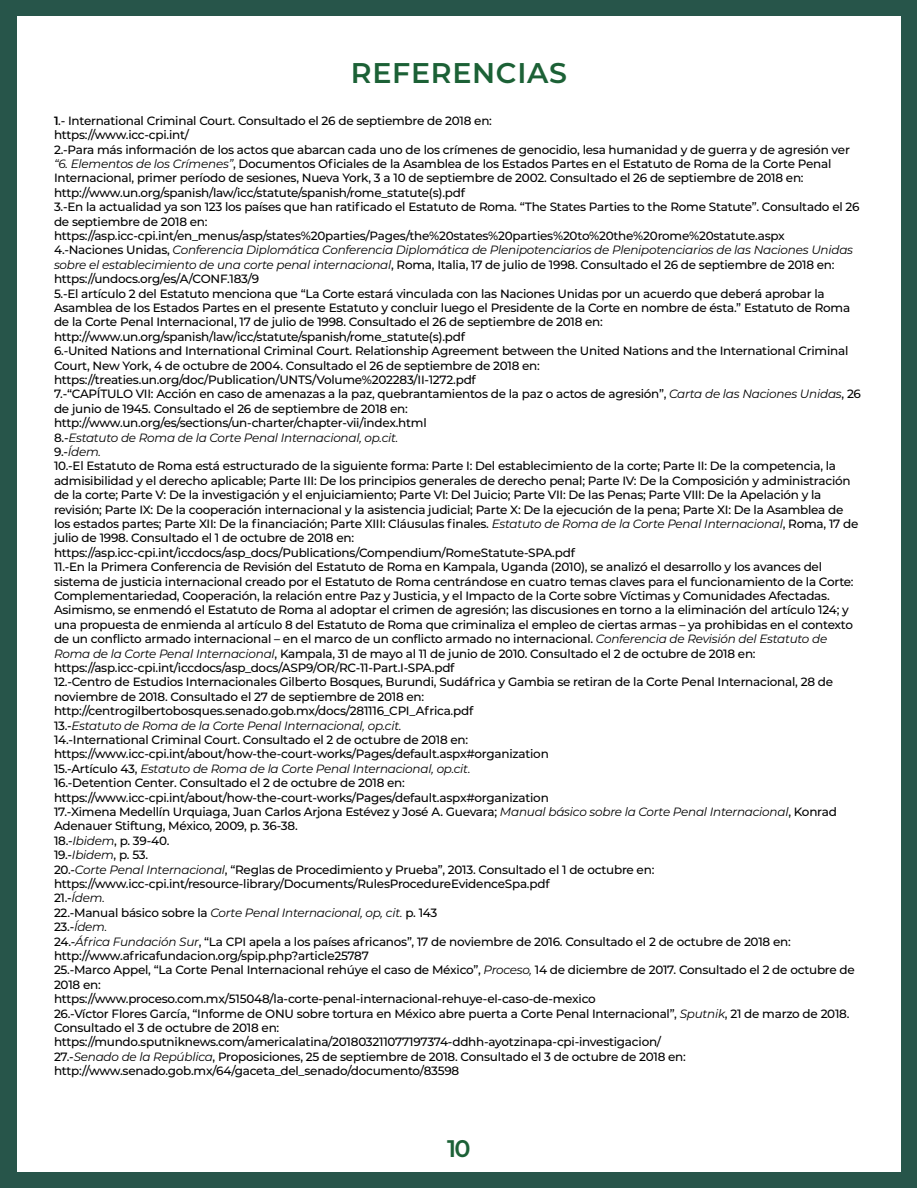
<style>
.page{position:relative;width:918px;height:1188px;background:#fff}
.page>*{position:absolute;margin:0;border:0;box-sizing:border-box;transform-origin:0 0}
.Titulo_Seccion{font:600 28.5px "Montserrat";letter-spacing:.025em;color:#1c6136}
.t1{font:600 24px "Montserrat";color:#1c6136}
.Referencia_TXT{font:500 12px/14.4px "Montserrat";letter-spacing:-.02em;color:#000}
.Referencia_TXT-2{font:italic 12px/14.4px "Montserrat";letter-spacing:-.02em;color:#000}
.s1{font-weight:600}
.s2{font-weight:400;font-style:italic}
.s3{font-weight:500;font-style:normal}
</style>
<div class="page">
<div style="left:1px;top:0;width:916px;height:1187px;background:#27554a"></div>
<div style="left:17px;top:16px;width:884px;height:1155px;background:#fff"></div>
<p class="Titulo_Seccion" style="left:351px;top:53px;width:218px">REFERENCIAS</p>
<p class="Referencia_TXT" style="left:54px;top:113px;width:440px"><span class="s1">1</span>.- International Criminal Court. Consultado el 26 de septiembre de 2018 en:</p>
<p class="Referencia_TXT" style="left:54px;top:127px;width:137px">https://www.icc-cpi.int/</p>
<p class="Referencia_TXT" style="left:54px;top:142px;width:797px">2.-Para más información de los actos que abarcan cada uno de los crímenes de genocidio, lesa humanidad y de guerra y de agresión ver <span class="s2">“6. Elementos de los Crímenes”</span>, Documentos Oficiales de la Asamblea de los Estados Partes en el Estatuto de Roma de la Corte Penal<br>Internacional, primer período de sesiones, Nueva York, 3 a 10 de septiembre de 2002. Consultado el 26 de septiembre de 2018 en:</p>
<p class="Referencia_TXT" style="left:54px;top:185px;width:412px">http://www.un.org/spanish/law/icc/statute/spanish/rome_statute(s).pdf</p>
<p class="Referencia_TXT" style="left:54px;top:199px;width:807px">3.-En la actualidad ya son 123 los países que han ratificado el Estatuto de Roma. “The States Parties to the Rome Statute”. Consultado el 26 de septiembre de 2018 en:</p>
<p class="Referencia_TXT" style="left:54px;top:228px;width:732px">https://asp.icc-cpi.int/en_menus/asp/states%20parties/Pages/the%20states%20parties%20to%20the%20rome%20statute.aspx</p>
<p class="Referencia_TXT-2" style="left:54px;top:243px;width:801px"><span class="s3">4.-Naciones Unidas,</span> Conferencia Diplomática Conferencia Diplomática de Plenipotenciarios de Plenipotenciarios de las Naciones Unidas sobre el establecimiento de una corte penal internacional<span class="s3">, Roma, Italia, 17 de julio de 1998. Consultado el 26 de septiembre de 2018 en:</span></p>
<p class="Referencia_TXT" style="left:54px;top:271px;width:207px">https://undocs.org/es/A/CONF.183/9</p>
<p class="Referencia_TXT" style="left:54px;top:286px;width:798px">5.-El artículo 2 del Estatuto menciona que “La Corte estará vinculada con las Naciones Unidas por un acuerdo que deberá aprobar la<br>Asamblea de los Estados Partes en el presente Estatuto y concluir luego el Presidente de la Corte en nombre de ésta.” Estatuto de Roma de la Corte Penal Internacional, 17 de julio de 1998. Consultado el 26 de septiembre de 2018 en:</p>
<p class="Referencia_TXT" style="left:54px;top:329px;width:412px">http://www.un.org/spanish/law/icc/statute/spanish/rome_statute(s).pdf</p>
<p class="Referencia_TXT" style="left:54px;top:343px;width:796px">6.-United Nations and International Criminal Court. Relationship Agreement between the United Nations and the International Criminal<br>Court, New York, 4 de octubre de 2004. Consultado el 26 de septiembre de 2018 en:</p>
<p class="Referencia_TXT" style="left:54px;top:372px;width:423px">https://treaties.un.org/doc/Publication/UNTS/Volume%202283/II-1272.pdf</p>
<p class="Referencia_TXT" style="left:54px;top:387px;width:809px">7.-“CAPÍTULO VII: Acción en caso de amenazas a la paz, quebrantamientos de la paz o actos de agresión”, <span class="s2">Carta de las Naciones Unidas</span>, 26 de junio de 1945. Consultado el 26 de septiembre de 2018 en:</p>
<p class="Referencia_TXT" style="left:54px;top:415px;width:374px">http://www.un.org/es/sections/un-charter/chapter-vii/index.html</p>
<p class="Referencia_TXT-2" style="left:54px;top:430px;width:346px"><span class="s3">8.-</span>Estatuto de Roma de la Corte Penal Internacional, op.cit.</p>
<p class="Referencia_TXT-2" style="left:54px;top:444px;width:49px"><span class="s3">9.-</span>Ídem.</p>
<p class="Referencia_TXT" style="left:54px;top:459px;width:806px">10.-El Estatuto de Roma está estructurado de la siguiente forma: Parte I: Del establecimiento de la corte; Parte II: De la competencia, la admisibilidad y el derecho aplicable; Parte III: De los principios generales de derecho penal; Parte IV: De la Composición y administración de la corte; Parte V: De la investigación y el enjuiciamiento; Parte VI: Del Juicio; Parte VII: De las Penas; Parte VIII: De la Apelación y la revisión; Parte IX: De la cooperación internacional y la asistencia judicial; Parte X: De la ejecución de la pena; Parte XI: De la Asamblea de los estados partes; Parte XII: De la financiación; Parte XIII: Cláusulas finales. <span class="s2">Estatuto de Roma de la Corte Penal Internacional</span>, Roma, 17 de julio de 1998. Consultado el 1 de octubre de 2018 en:</p>
<p class="Referencia_TXT" style="left:54px;top:545px;width:522px">https://asp.icc-cpi.int/iccdocs/asp_docs/Publications/Compendium/RomeStatute-SPA.pdf</p>
<p class="Referencia_TXT" style="left:54px;top:559px;width:801px">11.-En la Primera Conferencia de Revisión del Estatuto de Roma en Kampala, Uganda (2010), se analizó el desarrollo y los avances del sistema de justicia internacional creado por el Estatuto de Roma centrándose en cuatro temas claves para el funcionamiento de la Corte:<br>Complementariedad, Cooperación, la relación entre Paz y Justicia, y el Impacto de la Corte sobre Víctimas y Comunidades Afectadas.<br>Asimismo, se enmendó el Estatuto de Roma al adoptar el crimen de agresión; las discusiones en torno a la eliminación del artículo 124; y una propuesta de enmienda al artículo 8 del Estatuto de Roma que criminaliza el empleo de ciertas armas – ya prohibidas en el contexto de un conflicto armado internacional – en el marco de un conflicto armado no internacional. <span class="s2">Conferencia de Revisión del Estatuto de Roma de la Corte Penal Internacional</span>, Kampala, 31 de mayo al 11 de junio de 2010. Consultado el 2 de octubre de 2018 en:</p>
<p class="Referencia_TXT" style="left:54px;top:660px;width:402px">https://asp.icc-cpi.int/iccdocs/asp_docs/ASP9/OR/RC-11-Part.I-SPA.pdf</p>
<p class="Referencia_TXT" style="left:54px;top:675px;width:781px">12.-Centro de Estudios Internacionales Gilberto Bosques, Burundi, Sudáfrica y Gambia se retiran de la Corte Penal Internacional, 28 de noviembre de 2018. Consultado el 27 de septiembre de 2018 en:</p>
<p class="Referencia_TXT" style="left:54px;top:703px;width:421px">http://centrogilbertobosques.senado.gob.mx/docs/281116_CPI_Africa.pdf</p>
<p class="Referencia_TXT-2" style="left:54px;top:718px;width:349px"><span class="s3">13.-</span>Estatuto de Roma de la Corte Penal Internacional, op.cit.</p>
<p class="Referencia_TXT" style="left:54px;top:732px;width:416px">14.-International Criminal Court. Consultado el 2 de octubre de 2018 en:</p>
<p class="Referencia_TXT" style="left:54px;top:747px;width:496px">https://www.icc-cpi.int/about/how-the-court-works/Pages/default.aspx#organization</p>
<p class="Referencia_TXT-2" style="left:54px;top:761px;width:418px"><span class="s3">15.-Artículo 43,</span> Estatuto de Roma de la Corte Penal Internacional, op.cit.</p>
<p class="Referencia_TXT" style="left:54px;top:775px;width:352px">16.-Detention Center. Consultado el 2 de octubre de 2018 en:</p>
<p class="Referencia_TXT" style="left:54px;top:790px;width:496px">https://www.icc-cpi.int/about/how-the-court-works/Pages/default.aspx#organization</p>
<p class="Referencia_TXT" style="left:54px;top:804px;width:785px">17.-Ximena Medellín Urquiaga, Juan Carlos Arjona Estévez y José A. Guevara; <span class="s2">Manual básico sobre la Corte Penal Internacional</span>, Konrad<br>Adenauer Stiftung, México, 2009, p. 36-38.</p>
<p class="Referencia_TXT" style="left:54px;top:833px;width:117px">18.-<span class="s2">Ibidem</span>, p. 39-40.</p>
<p class="Referencia_TXT" style="left:54px;top:847px;width:96px">19.-<span class="s2">Ibidem</span>, p. 53.</p>
<p class="Referencia_TXT" style="left:54px;top:862px;width:602px">20.-<span class="s2">Corte Penal Internacional</span>, “Reglas de Procedimiento y Prueba”, 2013. Consultado el 1 de octubre en:</p>
<p class="Referencia_TXT" style="left:54px;top:876px;width:497px">https://www.icc-cpi.int/resource-library/Documents/RulesProcedureEvidenceSpa.pdf</p>
<p class="Referencia_TXT-2" style="left:54px;top:891px;width:52px"><span class="s3">21.-</span>Ídem.</p>
<p class="Referencia_TXT-2" style="left:54px;top:905px;width:385px"><span class="s3">22.-Manual básico sobre la</span> Corte Penal Internacional, op, cit. <span class="s3">p. 143</span></p>
<p class="Referencia_TXT-2" style="left:54px;top:919px;width:55px"><span class="s3">23.-</span>Ídem.</p>
<p class="Referencia_TXT" style="left:54px;top:934px;width:738px">24.-<span class="s2">África Fundación Sur</span>, “La CPI apela a los países africanos”, 17 de noviembre de 2016. Consultado el 2 de octubre de 2018 en:</p>
<p class="Referencia_TXT" style="left:54px;top:948px;width:316px">http://www.africafundacion.org/spip.php?article25787</p>
<p class="Referencia_TXT" style="left:54px;top:963px;width:802px">25.-Marco Appel, “La Corte Penal Internacional rehúye el caso de México”, <span class="s2">Proceso,</span> 14 de diciembre de 2017. Consultado el 2 de octubre de<br>2018 en:</p>
<p class="Referencia_TXT" style="left:54px;top:991px;width:543px">https://www.proceso.com.mx/515048/la-corte-penal-internacional-rehuye-el-caso-de-mexico</p>
<p class="Referencia_TXT" style="left:54px;top:1006px;width:797px">26.-Víctor Flores García, “Informe de ONU sobre tortura en México abre puerta a Corte Penal Internacional”, <span class="s2">Sputnik</span>, 21 de marzo de 2018.<br>Consultado el 3 de octubre de 2018 en:</p>
<p class="Referencia_TXT" style="left:54px;top:1035px;width:609px">https://mundo.sputniknews.com/americalatina/201803211077197374-ddhh-ayotzinapa-cpi-investigacion/</p>
<p class="Referencia_TXT" style="left:54px;top:1049px;width:633px">27.-<span class="s2">Senado de la República</span>, Proposiciones, 25 de septiembre de 2018. Consultado el 3 de octubre de 2018 en:</p>
<p class="Referencia_TXT" style="left:54px;top:1063px;width:407px">http://www.senado.gob.mx/64/gaceta_del_senado/documento/83598</p>
<h2 class="t1" style="left:447px;top:1132px;width:25px">10</h2>
</div>
